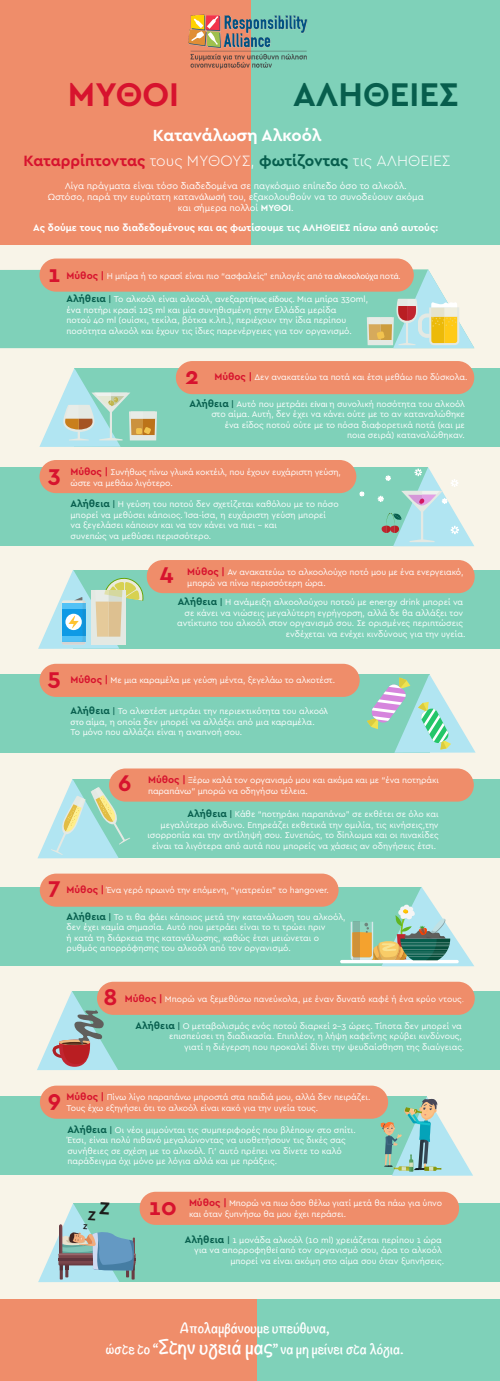
<style>
.page{position:relative;width:500px;height:1381px;background:#fff}
.page>*{position:absolute;margin:0;border:0;box-sizing:border-box;transform-origin:0 0}
.t1{font:700 34.38px "Cera GR";color:#075e4d}
.t2{font:700 34.38px "Cera GR";color:#d7132e}
.t3{font:700 23.75px "Cera GR";color:#d7132e}
.t4{font:700 16.88px "Cera GR";color:#fff}
.t5{font:300 15.62px "Cera GR";color:#fff}
.t6{font:700 12.62px/21.4px "Noteworthy";color:#fff;text-align:center}
.t7{font:700 10px "Cera GR";color:#fff}
.t8{font:9.38px/11.2px "Cera GR";color:#fff;text-align:center}
.t9{font:8.75px/10.5px "Cera GR";letter-spacing:-.005em;color:#fff}
.s1{font-weight:700;color:#d7132e}
.s2{font-weight:700;color:#075e4d}
.s3{font-family:"Myriad Pro"}
.s4{font-weight:700}
.s5{font-weight:700;font-size:10px;color:#d7132e}
.s6{font-weight:700;font-size:10px;color:#075e4d}
.s7{font-weight:500;color:#075e4d}
.s8{font-weight:300}
.s9{font-size:17.62px}
</style>
<div class="page">
<div style="left:0;top:55px;width:500px;height:1326px;background:#f8f4e8"></div>
<div style="left:250px;top:0;width:250px;height:244px;background:#7fd1b9"></div>
<div style="left:0;top:0;width:250px;height:244px;background:#ef8d6a"></div>
<div style="left:0;top:269px;width:367px;height:79px;background:#7fd1b9"></div>
<div style="left:39px;top:259px;width:375px;height:33px;background:#ef8d6a;border-radius:17px"></div>
<div style="left:74px;top:368px;width:426px;height:79px;background:#7fd1b9"></div>
<div style="left:176px;top:361px;width:298px;height:33px;background:#ef8d6a;border-radius:17px"></div>
<div style="left:0;top:467px;width:428px;height:79px;background:#7fd1b9"></div>
<div style="left:39px;top:460px;width:317px;height:33px;background:#ef8d6a;border-radius:17px"></div>
<div style="left:73px;top:570px;width:427px;height:79px;background:#7fd1b9"></div>
<div style="left:147px;top:560px;width:328px;height:33px;background:#ef8d6a;border-radius:16px"></div>
<div style="left:0;top:674px;width:429px;height:79px;background:#7fd1b9"></div>
<div style="left:39px;top:664px;width:321px;height:33px;background:#ef8d6a;border-radius:17px"></div>
<div style="left:72px;top:779px;width:428px;height:79px;background:#7fd1b9"></div>
<div style="left:109px;top:768px;width:365px;height:34px;background:#ef8d6a;border-radius:17px"></div>
<div style="left:0;top:887px;width:422px;height:79px;background:#7fd1b9"></div>
<div style="left:40px;top:874px;width:299px;height:33px;background:#ef8d6a;border-radius:17px"></div>
<div style="left:72px;top:991px;width:428px;height:79px;background:#7fd1b9"></div>
<div style="left:97px;top:982px;width:378px;height:33px;background:#ef8d6a;border-radius:17px"></div>
<div style="left:0;top:1096px;width:427px;height:79px;background:#7fd1b9"></div>
<div style="left:40px;top:1085px;width:348px;height:34px;background:#ef8d6a;border-radius:17px"></div>
<div style="left:73px;top:1203px;width:427px;height:79px;background:#7fd1b9"></div>
<div style="left:140px;top:1192px;width:319px;height:33px;background:#ef8d6a;border-radius:16px"></div>
<hr style="left:340px;top:960px;width:119px;height:3px;background:#fff;border-radius:2px">
<svg style="left:351px;top:887px;width:123px;height:79px"></svg>
<img style="left:380px;top:1096px;width:93px;height:80px">
<div style="left:257px;top:1299px;width:243px;height:82px;background:#7fd1b9"></div>
<div style="left:0;top:1300px;width:257px;height:81px;background:#ef8d6a"></div>
<svg style="left:360px;top:492px;width:4px;height:4px"></svg>
<svg style="left:378px;top:467px;width:96px;height:79px"></svg>
<svg style="left:39px;top:368px;width:118px;height:79px"></svg>
<svg style="left:367px;top:674px;width:109px;height:79px"></svg>
<svg style="left:38px;top:779px;width:92px;height:79px"></svg>
<svg style="left:37px;top:991px;width:81px;height:79px"></svg>
<img style="left:188px;top:0;width:120px;height:104px">
<svg style="left:367px;top:269px;width:107px;height:79px"></svg>
<svg style="left:38px;top:570px;width:106px;height:79px"></svg>
<svg style="left:38px;top:1203px;width:98px;height:79px"></svg>
<h1 class="t2" style="left:68px;top:75px;width:113px">ΜΥΘΟΙ</h1>
<h1 class="t1" style="left:293px;top:75px;width:167px">ΑΛΗΘΕΙΕΣ</h1>
<h3 class="t4" style="left:153px;top:126px;width:170px">Κατανάλωση Αλκοόλ</h3>
<h3 class="t5" style="left:24px;top:152px;width:429px"><span class="s1">Καταρρίπτοντας</span> τους ΜΥΘΟΥΣ, <span class="s2">φωτίζοντας</span> τις ΑΛΗΘΕΙΕΣ</h3>
<p class="t8" style="left:48px;top:180px;width:377px">Λίγα πράγµατα είναι τόσο διαδεδοµένα σε παγκόσµιο επίπεδο όσο το αλκοόλ.<br>Ωστόσο, παρά την ευρύτατη καταν<span class="s3">άλωσή</span> του, εξακολουθούν να το συνοδεύουν ακόµα και σήµερα πολλοί <span class="s4">ΜΥΘΟΙ</span>.</p>
<p class="t7" style="left:33px;top:222px;width:406px">Ας δούµε τους πιο διαδεδοµένους και ας φωτίσουµε τις ΑΛΗΘΕΙΕΣ πίσω από αυτούς:</p>
<h2 class="t3" style="left:48px;top:261px;width:14px">1</h2>
<p class="t9" style="left:67px;top:270px;width:335px"><span class="s5">Μύθος |</span> Η µπίρα ή το κρασί είναι πιο “ασφαλείς” επιλογές απ<span class="s3">ό τα αλκοολούχα</span> ποτ<span class="s3">ά.</span></p>
<p class="t9" style="left:67px;top:294px;width:303px"><span class="s6">Αλήθεια</span> <span class="s7">|</span> Το αλκοόλ είναι αλκοόλ, ανεξαρτ<span class="s3">ήτως είδους</span>. Μια µπίρα 330ml, ένα ποτήρι κρασί 125 ml και µία συνηθισµένη στην Ελλάδα µερίδα<br>ποτού 40 ml (ουίσκι, τεκίλα, βότκα κ.λπ.), περιέχουν την ίδια περίπου ποσότητα αλκοόλ και έχουν τις ίδιες παρενέργειες για τον οργανισµό.</p>
<h2 class="t3" style="left:48px;top:461px;width:14px">3</h2>
<h2 class="t3" style="left:185px;top:362px;width:15px">2</h2>
<p class="t9" style="left:214px;top:372px;width:255px"><span class="s5">Μύθος |</span> ∆εν ανακατεύω τα ποτά και έτσι µεθάω πιο δύσκολα.</p>
<p class="t9" style="left:189px;top:399px;width:277px;text-align:right"><span class="s6">Αλήθεια</span> <span class="s7">|</span> Αυτό που µετράει ε<span class="s3">ίναι</span> η συνολική ποσότητα του αλκοόλ στο αίµα. Αυτή, δεν έχει να κάνει ούτε µε το αν καταναλώθηκε<br>ένα είδος ποτού ούτε µε το πόσα διαφορετικά ποτά (και µε<br>ποια σειρά) καταναλώθηκαν.</p>
<p class="t9" style="left:70px;top:467px;width:272px"><span class="s5">Μύθος |</span> Συνήθως πίνω γλυκά κοκτέιλ, που έχουν ευχάριστη γεύση, ώστε να µεθάω λιγότερο.</p>
<p class="t9" style="left:70px;top:499px;width:270px"><span class="s6">Αλήθεια</span> <span class="s7">|</span> Η γεύση του ποτού δεν σχετίζεται καθόλου µε το πόσο µπορεί να µεθύσει κάποιος. Ίσα-ίσα, η ευχάριστη γεύση µπορεί<br>να ξεγελάσει κάποιον και να τον κάνει να πιει – και<br>συνεπώς να µεθύσει περισσότερο.</p>
<h2 class="t3" style="left:160px;top:559px;width:15px">4</h2>
<p class="t9" style="left:187px;top:567px;width:278px"><span class="s5">Μύθος |</span> Αν ανακατεύω το αλκοολούχο ποτό µου µε ένα ενεργειακό, µπορώ να πίνω περισσότερη ώρα.</p>
<p class="t9" style="left:177px;top:597px;width:290px;text-align:right"><span class="s6">Αλήθεια</span> <span class="s7">|</span> Η ανάµειξη αλκοολούχου ποτού µε energy drink µπορεί να σε κάνει να νιώσεις µεγαλύτερη εγρήγορση, αλλά δε θα αλλάξει τον αντίκτυπο του αλκοόλ στον οργανισµό σου. Σε ορισµένες περιπτώσεις ενδέχεται να ενέχει κινδύνους για την υγεία.</p>
<h2 class="t3" style="left:48px;top:664px;width:15px">5</h2>
<p class="t9" style="left:71px;top:675px;width:266px"><span class="s5">Μύθος |</span> Με µια καραµέλα µε γεύση µέντα, ξεγελάω το αλκοτέστ.</p>
<p class="t9" style="left:71px;top:706px;width:259px"><span class="s6">Αλήθεια</span> <span class="s7">|</span> Το αλκοτέστ µετράει την περιεκτικότητα του αλκο<span class="s3">όλ στο</span> αίµα, η οποία δεν µπορεί να αλλάξει από µια καραµέλα.<br>Το µόνο που αλλάζει είναι η αναπνοή σου.</p>
<h2 class="t3" style="left:118px;top:770px;width:15px">6</h2>
<p class="t9" style="left:148px;top:775px;width:292px"><span class="s5">Μύθος |</span> Ξέρω καλά τον οργανισµό µου και ακόµα και µε “ένα ποτηράκι παραπάνω” µπορώ να οδηγήσω τέλεια.</p>
<p class="t9" style="left:147px;top:809px;width:293px;text-align:right"><span class="s6">Αλήθεια</span> <span class="s7">|</span> Κάθε “ποτηράκι παραπάνω” σε εκθέτει σε όλο και µεγαλύτερο κίνδυνο. Επηρεάζει εκθετικά την οµιλία, τις κινήσεις,την ισορροπία και την αντίληψή σου. Συνεπώς, το δίπλωµα και οι πινακίδες είναι τα λιγότερα από αυτά που µπορείς να χάσεις αν οδηγήσεις έτσι.</p>
<h2 class="t3" style="left:48px;top:872px;width:14px">7</h2>
<p class="t9" style="left:67px;top:885px;width:264px"><span class="s5">Μύθος |</span> Ένα γερό πρωινό την επόµενη, “γιατρεύει” το hangover.</p>
<p class="t9" style="left:67px;top:912px;width:280px"><span class="s6">Αλήθεια</span> <span class="s7">|</span> Το τι θα φάει κάποιος µετά την κατανάλωση του αλκοόλ, δεν έχει καµία σηµασία. Αυτό που µετράει είναι το τι τρώει πριν<br>ή κατά τη διάρκεια της κατανάλωσης, καθώς έτσι µειώνεται ο ρυθµός απορρόφησης του αλκοόλ από τον οργανισµό.</p>
<h2 class="t3" style="left:103px;top:984px;width:15px">8</h2>
<p class="t9" style="left:125px;top:993px;width:341px"><span class="s5">Μύθος |</span> Μπορώ να ξεµεθύσω πανεύκολα, µε έναν δυνατό καφέ ή ένα κρύο ντους<span class="s8">.</span></p>
<p class="t9" style="left:135px;top:1021px;width:330px;text-align:right"><span class="s6">Αλήθεια</span> <span class="s7">|</span> Ο µεταβολισµός ενός ποτού διαρκεί 2–3 ώρες. Τίποτα δεν µπορεί να επισπεύσει τη διαδικασία. Επιπλέον, η λήψη καφεΐνης κρύβει κινδύνους,<br>γιατί η διέγερση που προκαλεί δίνει την ψευδαίσθηση της διαύγειας.</p>
<p class="t9" style="left:67px;top:1092px;width:305px"><span class="s5">Μύθος |</span> Πίνω λίγο παραπάνω µπροστά στα παιδιά µου, αλλά δεν πειράζει.</p>
<h2 class="t3" style="left:48px;top:1085px;width:15px">9</h2>
<p class="t9" style="left:67px;top:1102px;width:253px">Τους έχω εξηγήσει ότι το αλκοόλ είναι κακό για την υγεία τους.</p>
<p class="t9" style="left:67px;top:1124px;width:290px"><span class="s6">Αλήθεια</span> <span class="s7">|</span> Οι νέοι µιµούνται τις συµπεριφορές που βλέπουν στο σπίτι.<br>Έτσι, είναι πολύ πιθανό µεγαλώνοντας να υιοθετήσουν τις δικές σας συνήθειες σε σχέση µε το αλκοόλ. Γι’ αυτό πρέπει να δίνετε το καλό παράδειγµα όχι µόνο µε λόγια αλλά και µε πράξεις.</p>
<p class="t9" style="left:189px;top:1198px;width:254px"><span class="s5">Μύθος |</span> Μπορώ να πιω όσο θέλω γιατί µετά θα πάω για ύπνο</p>
<h2 class="t3" style="left:149px;top:1194px;width:29px">10</h2>
<p class="t9" style="left:189px;top:1209px;width:159px">και όταν ξυπνήσω θα µου έχει περάσει.</p>
<p class="t9" style="left:185px;top:1234px;width:261px;text-align:right"><span class="s6">Αλήθεια</span> <span class="s7">|</span> 1 µονάδα αλκοόλ (10 ml) χρειάζεται περίπου 1 ώρα για να απορροφηθε<span class="s3">ί</span> από τον οργανισµό σου, άρα το αλκοόλ µπορεί να είναι ακόµη στο αίµα σου όταν ξυπνήσεις.</p>
<h3 class="t6" style="left:106px;top:1317px;width:299px">Απολαµβάνουµε υπεύθυνα,<br>ώστε το “<span class="s9">Στην υγειά µας</span>” να µη µείνει στα λόγια.</h3>
</div>
